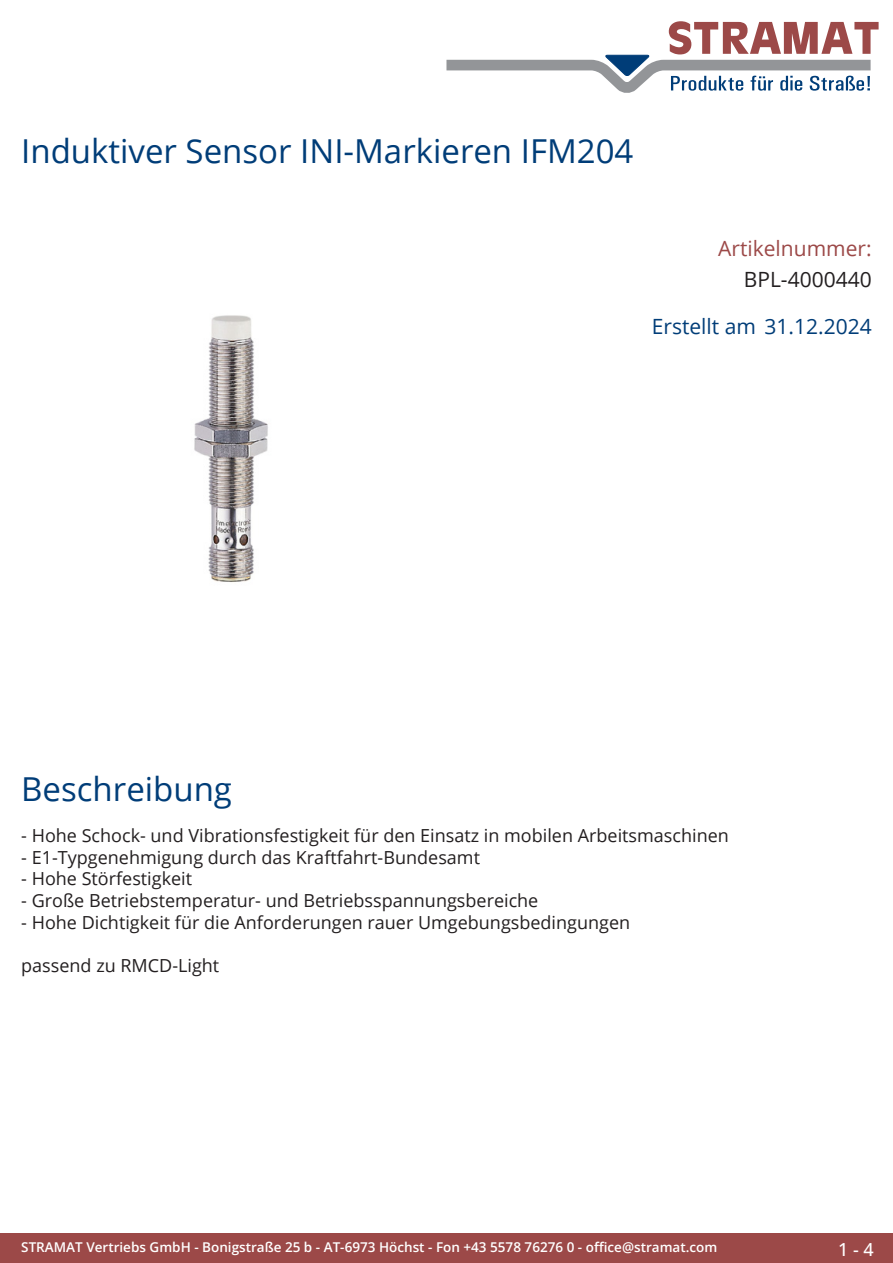
<style>
.page{position:relative;width:893px;height:1263px;background:#fff}
.page>*{position:absolute;margin:0;border:0;box-sizing:border-box;transform-origin:0 0}
.Produkttitel{font:33px "Open Sans";color:#003d78}
.Erstellungsdatum{font:21px "Open Sans";color:#003d78}
.TechDaten_Überschrif{font:21px "Open Sans";color:#9c4948}
.TechDaten_Inhalt{font:21px "Open Sans";color:#231f20}
.Beschreibung_Text{font:18px "Open Sans";color:#231f20}
.t1{font:500 18px "Open Sans";color:#fff}
.t2{font:600 13.5px "Open Sans";color:#fff}
</style>
<div class="page">
<div style="left:0;top:1233px;width:893px;height:30px;background:#9c4948"></div>
<svg style="left:446px;top:21px;width:433px;height:72px"></svg>
<img style="left:194px;top:315px;width:74px;height:267px">
<p class="Produkttitel" style="left:21px;top:128px;width:614px">Induktiver Sensor INI-Markieren IFM204</p>
<p class="TechDaten_Überschrif" style="left:718px;top:234px;width:155px">Artikelnummer:</p>
<p class="TechDaten_Inhalt" style="left:744px;top:265px;width:129px">BPL-4000440</p>
<p class="Erstellungsdatum" style="left:652px;top:312px;width:221px">Erstellt am 31.12.2024</p>
<p class="Produkttitel" style="left:21px;top:766px;width:212px">Beschreibung</p>
<p class="Beschreibung_Text" style="left:21px;top:823px;width:709px">- Hohe Schock- und Vibrationsfestigkeit für den Einsatz in mobilen Arbeitsmaschinen</p>
<p class="Beschreibung_Text" style="left:21px;top:845px;width:460px">- E1-Typgenehmigung durch das Kraftfahrt-Bundesamt</p>
<p class="Beschreibung_Text" style="left:21px;top:866px;width:172px">- Hohe Störfestigkeit</p>
<p class="Beschreibung_Text" style="left:21px;top:888px;width:519px">- Große Betriebstemperatur- und Betriebsspannungsbereiche</p>
<p class="Beschreibung_Text" style="left:21px;top:910px;width:610px">- Hohe Dichtigkeit für die Anforderungen rauer Umgebungsbedingungen</p>
<p class="Beschreibung_Text" style="left:21px;top:953px;width:200px">passend zu RMCD-Light</p>
<p class="t2" style="left:21px;top:1238px;width:698px">STRAMAT Vertriebs GmbH - Bonigstraße 25 b - AT-6973 Höchst - Fon +43 5578 76276 0 - office@stramat.com</p>
<p class="t1" style="left:838px;top:1237px;width:37px">1 - 4</p>
</div>
